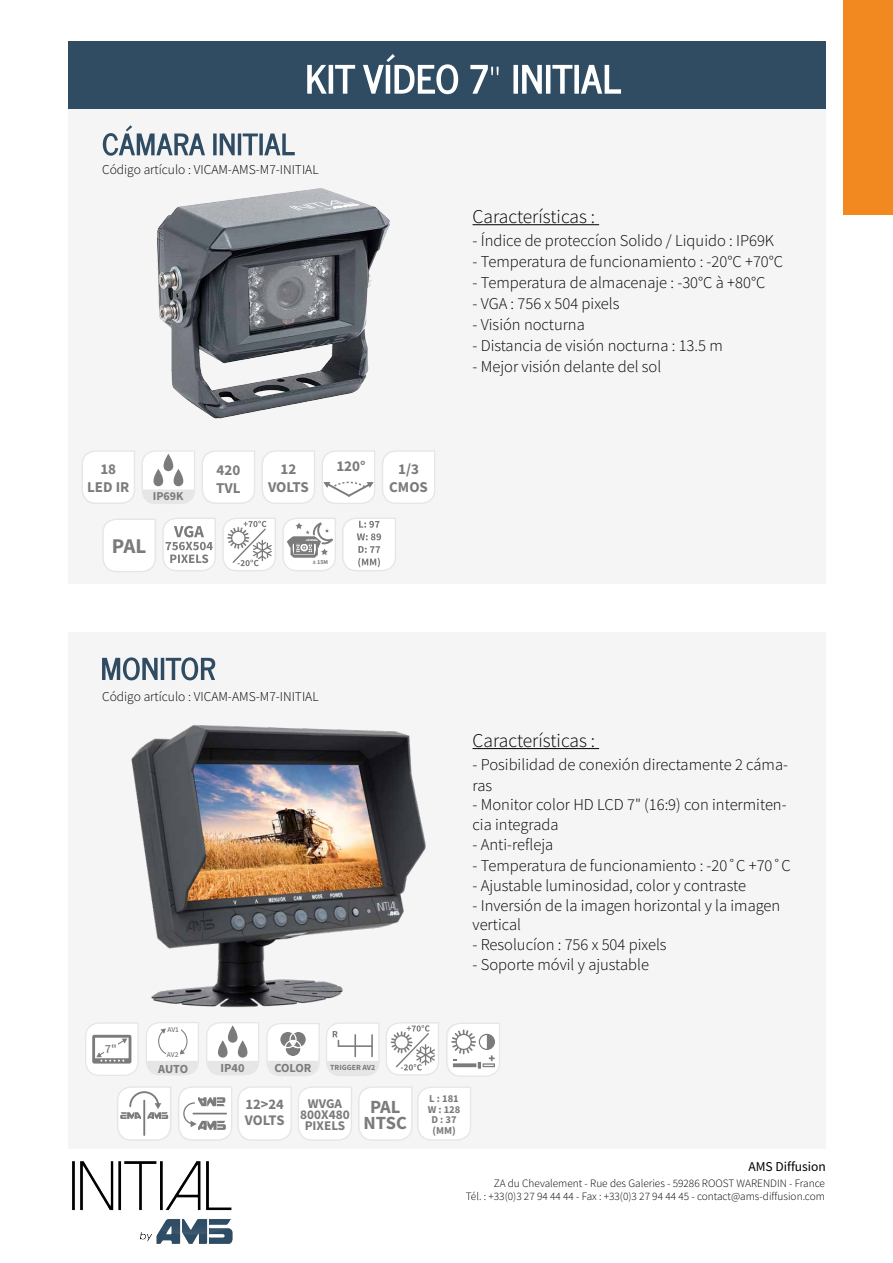
<style>
.page{position:relative;width:893px;height:1263px;background:#fff}
.page>*{position:absolute;margin:0;border:0;box-sizing:border-box;transform-origin:0 0}
.t1{font:700 21px "Mada";color:#7c7b7b}
.t2{font:300 19.5px "Mada";color:#000}
.t3{font:700 18.6px/15.9px "Mada";color:#7c7b7b;text-align:center}
.t4{font:300 16.5px/19.8px "Mada";color:#000}
.t5{font:700 15px/18px "Mada";color:#7c7b7b;text-align:center}
.t6{font:700 14.55px/15.9px "Mada";letter-spacing:-.005em;color:#7c7b7b}
.t7{font:300 13.5px "Mada";color:#000}
.t8{font:13.5px "Mada";color:#000}
.t9{font:700 13.2px/10.6px "Mada";color:#7c7b7b;text-align:center}
.t10{font:500 12.45px "Mada";color:#7c7b7b}
.t11{font:700 12.3px "Mada";color:#7c7b7b}
.t12{font:700 12px "Mada";color:#7c7b7b}
.t13{font:300 11.25px/13.5px "Mada";color:#000;text-align:right}
.t14{font:700 10.5px/10.5px "Mada";color:#7c7b7b;text-align:center}
.t15{font:700 7.8px "Mada";color:#7c7b7b}
.t16{font:500 7.35px "Mada";letter-spacing:-.005em;color:#7c7b7b}
.t17{font:700 6px "Mada";color:#7c7b7b}
</style>
<div class="page">
<div style="left:68px;top:107px;width:757px;height:477px;background:#f5f5f5"></div>
<div style="left:68px;top:633px;width:757px;height:516px;background:#f5f5f5"></div>
<div style="left:68px;top:41px;width:757px;height:67px;background:#2f4c63"></div>
<div style="left:844px;top:0;width:49px;height:215px;background:#f18820"></div>
<img style="left:157px;top:188px;width:233px;height:231px">
<img style="left:131px;top:725px;width:295px;height:282px">
<svg style="left:142px;top:451px;width:53px;height:53px"></svg>
<svg style="left:82px;top:451px;width:53px;height:53px"></svg>
<svg style="left:222px;top:518px;width:54px;height:53px"></svg>
<svg style="left:102px;top:519px;width:54px;height:53px"></svg>
<svg style="left:322px;top:451px;width:53px;height:53px"></svg>
<svg style="left:262px;top:451px;width:53px;height:53px"></svg>
<svg style="left:202px;top:451px;width:53px;height:53px"></svg>
<svg style="left:283px;top:518px;width:53px;height:53px"></svg>
<svg style="left:382px;top:451px;width:53px;height:53px"></svg>
<svg style="left:162px;top:518px;width:54px;height:53px"></svg>
<svg style="left:342px;top:518px;width:54px;height:53px"></svg>
<svg style="left:85px;top:1023px;width:53px;height:53px"></svg>
<div style="left:104px;top:1043px;width:13px;height:10px;background:#fff"></div>
<svg style="left:146px;top:1022px;width:53px;height:53px"></svg>
<div style="left:166px;top:1052px;width:13px;height:7px;background:#fff"></div>
<div style="left:166px;top:1026px;width:14px;height:5px;background:#fff"></div>
<svg style="left:206px;top:1022px;width:53px;height:53px"></svg>
<svg style="left:267px;top:1023px;width:53px;height:53px"></svg>
<svg style="left:386px;top:1022px;width:53px;height:53px"></svg>
<svg style="left:446px;top:1023px;width:54px;height:54px"></svg>
<svg style="left:117px;top:1086px;width:54px;height:55px"></svg>
<svg style="left:298px;top:1087px;width:54px;height:54px"></svg>
<svg style="left:178px;top:1086px;width:114px;height:55px"></svg>
<svg style="left:358px;top:1087px;width:113px;height:54px"></svg>
<svg style="left:326px;top:1023px;width:53px;height:53px"></svg>
<img style="left:73px;top:1161px;width:160px;height:83px">
<svg style="left:102px;top:657px;width:113px;height:23px"></svg>
<svg style="left:103px;top:125px;width:192px;height:31px"></svg>
<svg style="left:307px;top:54px;width:314px;height:40px"></svg>
<hr style="left:472px;top:748px;width:127px;height:1px;background:#000">
<hr style="left:472px;top:224px;width:127px;height:1px;background:#000">
<p class="t7" style="left:102px;top:162px;width:218px">Código artículo : VICAM-AMS-M7-INITIAL</p>
<p class="t5" style="left:87px;top:461px;width:44px">18<br>LED IR</p>
<p class="t12" style="left:153px;top:490px;width:32px">IP69K</p>
<p class="t1" style="left:112px;top:534px;width:36px">PAL</p>
<p class="t5" style="left:216px;top:461px;width:26px;text-align:left">420<br>TVL</p>
<p class="t5" style="left:280px;top:461px;width:17px">12</p>
<p class="t5" style="left:336px;top:458px;width:31px">120°</p>
<p class="t5" style="left:268px;top:479px;width:42px">VOLTS</p>
<p class="t5" style="left:389px;top:461px;width:40px">1/3<br>CMOS</p>
<p class="t17" style="left:313px;top:558px;width:17px">± 15M</p>
<p class="t2" style="left:472px;top:206px;width:124px">Características :</p>
<p class="t4" style="left:472px;top:231px;width:303px">- Índice de proteccíon Solido / Liquido : IP69K</p>
<p class="t4" style="left:472px;top:252px;width:312px">- Temperatura de funcionamiento : -20°C +70°C</p>
<p class="t4" style="left:472px;top:273px;width:294px">- Temperatura de almacenaje : -30°C à +80°C</p>
<p class="t4" style="left:472px;top:294px;width:148px">- VGA : 756 x 504 pixels</p>
<p class="t4" style="left:472px;top:315px;width:114px">- Visión nocturna</p>
<p class="t4" style="left:472px;top:336px;width:252px">- Distancia de visión nocturna : 13.5 m</p>
<p class="t4" style="left:472px;top:357px;width:190px">- Mejor visión delante del sol</p>
<p class="t7" style="left:102px;top:689px;width:218px">Código artículo : VICAM-AMS-M7-INITIAL</p>
<p class="t2" style="left:472px;top:730px;width:124px">Características :</p>
<p class="t4" style="left:472px;top:754px;width:317px;line-height:21px">- Posibilidad de conexión directamente 2 cáma&shy;ras</p>
<p class="t4" style="left:472px;top:796px;width:316px">- Monitor color HD LCD 7" (16:9) con intermiten&shy;cia integrada</p>
<p class="t4" style="left:472px;top:835px;width:82px">- Anti-refleja</p>
<p class="t4" style="left:472px;top:856px;width:320px">- Temperatura de funcionamiento : -20˚C +70˚C</p>
<p class="t4" style="left:472px;top:876px;width:275px">- Ajustable luminosidad, color y contraste</p>
<p class="t4" style="left:472px;top:896px;width:309px">- Inversión de la imagen horizontal y la imagen vertical</p>
<p class="t4" style="left:472px;top:935px;width:196px">- Resolucíon : 756 x 504 pixels</p>
<p class="t4" style="left:472px;top:955px;width:178px">- Soporte móvil y ajustable</p>
<p class="t10" style="left:105px;top:1042px;width:14px">7"</p>
<p class="t16" style="left:167px;top:1026px;width:13px">AV1</p>
<p class="t16" style="left:167px;top:1050px;width:13px">AV2</p>
<p class="t11" style="left:158px;top:1062px;width:32px">AUTO</p>
<p class="t11" style="left:221px;top:1061px;width:25px">IP40</p>
<p class="t11" style="left:274px;top:1061px;width:39px">COLOR</p>
<p class="t9" style="left:300px;top:1099px;width:51px">WVGA<br>800X480<br>PIXELS</p>
<p class="t3" style="left:364px;top:1100px;width:45px">PAL<br>NTSC</p>
<p class="t15" style="left:330px;top:1063px;width:47px">TRIGGER AV2</p>
<p class="t6" style="left:245px;top:1097px;width:41px">12&gt;24<br>VOLTS</p>
<p class="t14" style="left:428px;top:1094px;width:34px">L : 181<br>W : 128<br>D : 37 (MM)</p>
<p class="t8" style="left:748px;top:1159px;width:79px">AMS Diffusion</p>
<p class="t13" style="left:466px;top:1177px;width:361px">ZA du Chevalement - Rue des Galeries - 59286 ROOST WARENDIN - France<br>Tél. : +33(0)3 27 94 44 44 - Fax : +33(0)3 27 94 44 45 - contact@ams-diffusion.com</p>
</div>
